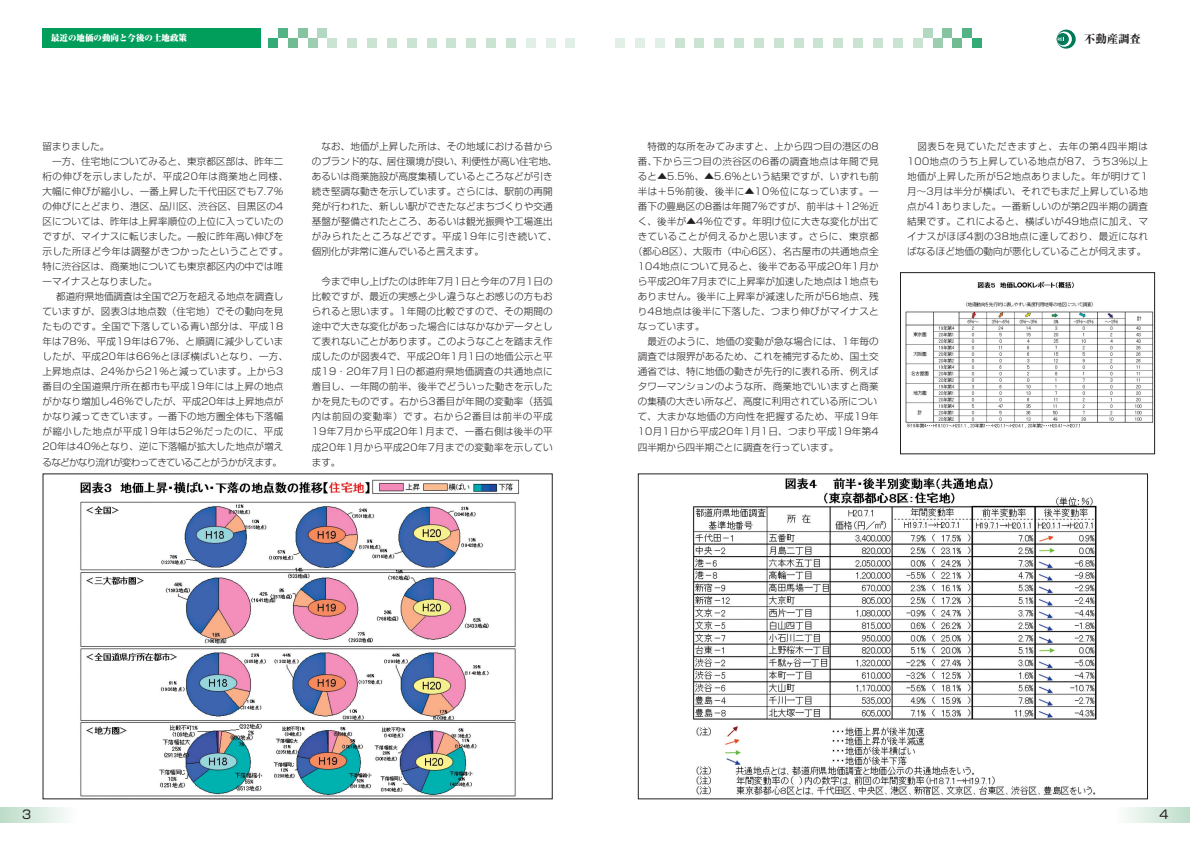
<style>
.page{position:relative;width:1190px;height:841px;background:#fff}
.page>*{position:absolute;margin:0;border:0;box-sizing:border-box;transform-origin:0 0}
.t1{font:12px "Shin Go";color:#231f20}
.t2{font:800 11.3px "Ryumin";color:#231f20}
.t3{font:300 9.6px/15px "Shin Go";letter-spacing:.005em;color:#231f20;text-align:justify}
.t4{font:300 9.6px "Shin Go";letter-spacing:.025em;color:#231f20}
.t5{font:300 9.6px "Shin Go";letter-spacing:.03em;color:#231f20}
.t6{font:300 9.6px "Shin Go";letter-spacing:.05em;color:#231f20}
.t7{font:300 9.6px "Shin Go";letter-spacing:.04em;color:#231f20}
.t8{font:300 9.6px "Shin Go";letter-spacing:-.075em;color:#231f20}
.t9{font:900 8.5px "Ryumin";color:#fff}
</style>
<div class="page">
<svg style="left:0;top:808px;width:66px;height:14px"></svg>
<svg style="left:1126px;top:808px;width:64px;height:14px"></svg>
<img style="left:905px;top:281px;width:248px;height:147px">
<div style="left:900px;top:272px;width:255px;height:182px;border:1px solid #231f20"></div>
<img style="left:80px;top:479px;width:440px;height:318px">
<img style="left:693px;top:478px;width:404px;height:317px">
<div style="left:638px;top:473px;width:510px;height:326px;border:1px solid #231f20"></div>
<div style="left:43px;top:28px;width:218px;height:20px;background:#009d5b"></div>
<div style="left:347px;top:38px;width:10px;height:10px;background:#cbe3d3"></div>
<svg style="left:1057px;top:30px;width:19px;height:19px"></svg>
<svg style="left:1057px;top:32px;width:15px;height:15px"></svg>
<svg style="left:1057px;top:33px;width:12px;height:12px"></svg>
<svg style="left:1058px;top:38px;width:6px;height:3px"></svg>
<div style="left:268px;top:38px;width:10px;height:10px;background:#34ab77"></div>
<div style="left:278px;top:28px;width:10px;height:10px;background:#54b384"></div>
<div style="left:288px;top:38px;width:10px;height:10px;background:#70bb92"></div>
<div style="left:298px;top:28px;width:10px;height:10px;background:#86c4a1"></div>
<div style="left:308px;top:38px;width:9px;height:10px;background:#9dceb1"></div>
<div style="left:317px;top:28px;width:10px;height:10px;background:#b3d8c2"></div>
<div style="left:327px;top:38px;width:10px;height:10px;background:#cbe3d3"></div>
<div style="left:893px;top:38px;width:10px;height:10px;background:#cbe3d3"></div>
<div style="left:913px;top:38px;width:10px;height:10px;background:#cbe3d3"></div>
<div style="left:923px;top:28px;width:10px;height:10px;background:#b3d8c2"></div>
<div style="left:933px;top:38px;width:10px;height:10px;background:#9dceb1"></div>
<div style="left:943px;top:28px;width:9px;height:10px;background:#86c4a1"></div>
<div style="left:952px;top:38px;width:10px;height:10px;background:#70bb92"></div>
<div style="left:962px;top:28px;width:10px;height:10px;background:#54b384"></div>
<div style="left:972px;top:38px;width:10px;height:10px;background:#34ab77"></div>
<div style="left:367px;top:38px;width:10px;height:10px;background:#cbe3d3"></div>
<div style="left:387px;top:38px;width:10px;height:10px;background:#cbe3d3"></div>
<div style="left:407px;top:38px;width:10px;height:10px;background:#cbe3d3"></div>
<div style="left:427px;top:38px;width:10px;height:10px;background:#cbe3d3"></div>
<div style="left:446px;top:38px;width:10px;height:10px;background:#cbe3d3"></div>
<div style="left:466px;top:38px;width:10px;height:10px;background:#cbe3d3"></div>
<div style="left:486px;top:38px;width:10px;height:10px;background:#cbe3d3"></div>
<div style="left:506px;top:38px;width:10px;height:10px;background:#cbe3d3"></div>
<div style="left:526px;top:38px;width:10px;height:10px;background:#e2efe7"></div>
<div style="left:546px;top:38px;width:10px;height:10px;background:#e2efe7"></div>
<div style="left:566px;top:38px;width:9px;height:10px;background:#e2efe7"></div>
<div style="left:873px;top:38px;width:10px;height:10px;background:#cbe3d3"></div>
<div style="left:853px;top:38px;width:10px;height:10px;background:#cbe3d3"></div>
<div style="left:833px;top:38px;width:10px;height:10px;background:#cbe3d3"></div>
<div style="left:814px;top:38px;width:9px;height:10px;background:#cbe3d3"></div>
<div style="left:794px;top:38px;width:10px;height:10px;background:#cbe3d3"></div>
<div style="left:774px;top:38px;width:10px;height:10px;background:#cbe3d3"></div>
<div style="left:754px;top:38px;width:10px;height:10px;background:#cbe3d3"></div>
<div style="left:734px;top:38px;width:10px;height:10px;background:#cbe3d3"></div>
<div style="left:714px;top:38px;width:10px;height:10px;background:#cbe3d3"></div>
<div style="left:694px;top:38px;width:10px;height:10px;background:#cbe3d3"></div>
<div style="left:675px;top:38px;width:10px;height:10px;background:#cbe3d3"></div>
<div style="left:655px;top:38px;width:10px;height:10px;background:#e2efe7"></div>
<div style="left:635px;top:38px;width:10px;height:10px;background:#e2efe7"></div>
<div style="left:615px;top:38px;width:10px;height:10px;background:#e2efe7"></div>
<p class="t9" style="left:51px;top:35px;width:138px">最近の地価の動向と今後の土地政策</p>
<p class="t2" style="left:1084px;top:35px;width:58px">不動産調査</p>
<p class="t3" style="left:43px;top:140px;width:68px">留まりました。</p>
<p class="t3" style="left:52px;top:155px;width:233px">一方、住宅地についてみると、東京都区部は、昨年二</p>
<p class="t6" style="left:43px;top:173px;width:247px">桁の伸びを示しましたが、平成20年は商業地と同様、</p>
<p class="t3" style="left:43px;top:185px;width:242px">大幅に伸びが縮小し、一番上昇した千代田区でも7.7％</p>
<p class="t3" style="left:43px;top:200px;width:242px">の伸びにとどまり、港区、品川区、渋谷区、目黒区の4</p>
<p class="t3" style="left:43px;top:215px;width:242px">区については、昨年は上昇率順位の上位に入っていたの</p>
<p class="t3" style="left:43px;top:230px;width:242px">ですが、マイナスに転じました。一般に昨年高い伸びを</p>
<p class="t5" style="left:43px;top:248px;width:247px">示した所ほど今年は調整がきつかったということです。</p>
<p class="t3" style="left:43px;top:260px;width:242px">特に渋谷区は、商業地についても東京都区内の中では唯</p>
<p class="t3" style="left:43px;top:275px;width:116px">一マイナスとなりました。</p>
<p class="t3" style="left:56px;top:290px;width:229px">都道府県地価調査は全国で2万を超える地点を調査し</p>
<p class="t3" style="left:43px;top:305px;width:242px">ていますが、図表3は地点数（住宅地）でその動向を見</p>
<p class="t5" style="left:43px;top:323px;width:242px">たものです。全国で下落している青い部分は、平成18</p>
<p class="t4" style="left:43px;top:338px;width:242px">年は78％、平成19年は67％、と順調に減少していま</p>
<p class="t4" style="left:43px;top:353px;width:247px">したが、平成20年は66％とほぼ横ばいとなり、一方、</p>
<p class="t3" style="left:43px;top:366px;width:242px">上昇地点は、24％から21％と減っています。上から3</p>
<p class="t4" style="left:43px;top:383px;width:242px">番目の全国道県庁所在都市も平成19年には上昇の地点</p>
<p class="t3" style="left:43px;top:396px;width:242px">がかなり増加し46％でしたが、平成20年は上昇地点が</p>
<p class="t3" style="left:43px;top:411px;width:242px">かなり減ってきています。一番下の地方圏全体も下落幅</p>
<p class="t6" style="left:43px;top:428px;width:242px">が縮小した地点が平成19年は52％だったのに、平成</p>
<p class="t3" style="left:43px;top:441px;width:242px">20年は40％となり、逆に下落幅が拡大した地点が増え</p>
<p class="t8" style="left:43px;top:458px;width:241px">るなどかなり流れが変わってきていることがうかがえます。</p>
<p class="t3" style="left:312px;top:140px;width:247px;text-align:left;text-indent:10px">なお、地価が上昇した所は、その地域における昔からのブランド的な、居住環境が良い、利便性が高い住宅地、あるいは商業施設が高度集積しているところなどが引き続き堅調な動きを示しています。さらには、駅前の再開発が行われた、新しい駅ができたなどまちづくりや交通基盤が整備されたところ、あるいは観光振興や工場進出がみられたところなどです。平成19年に引き続いて、個別化が非常に進んでいると言えます。</p>
<p class="t3" style="left:312px;top:275px;width:242px;text-indent:10px">今まで申し上げたのは昨年7月1日と今年の7月1日の比較ですが、最近の実感と少し違うなとお感じの方もおられると思います。1年間の比較ですので、その期間の途中で大きな変化があった場合にはなかなかデータとして表れないことがあります。このようなことを踏まえ作成したのが図表4で、平成20年1月1日の地価公示と平成19・20年7月1日の都道府県地価調査の共通地点に着目し、一年間の前半、後半でどういった動きを示したかを見たものです。右から3番目が年間の変動率（括弧内は前回の変動率）です。右から2番目は前半の平成19年7月から平成20年1月まで、一番右側は後半の平成20年1月から平成20年7月までの変動率を示しています。</p>
<p class="t3" style="left:648px;top:140px;width:233px">特徴的な所をみてみますと、上から四つ目の港区の8</p>
<p class="t7" style="left:638px;top:158px;width:242px">番､下から三つ目の渋谷区の6番の調査地点は年間で見</p>
<p class="t4" style="left:638px;top:173px;width:242px">ると▲5.5%、▲5.6%という結果ですが、いずれも前</p>
<p class="t7" style="left:638px;top:188px;width:242px">半は＋5％前後、後半に▲10％位になっています。一</p>
<p class="t3" style="left:638px;top:200px;width:242px">番下の豊島区の8番は年間7％ですが、前半は＋12％近</p>
<p class="t3" style="left:638px;top:215px;width:242px">く、後半が▲4％位です。年明け位に大きな変化が出て</p>
<p class="t6" style="left:638px;top:233px;width:242px">きていることが伺えるかと思います。さらに、東京都</p>
<p class="t3" style="left:633px;top:245px;width:247px">（都心8区）、大阪市（中心6区）、名古屋市の共通地点全</p>
<p class="t4" style="left:638px;top:263px;width:242px">104地点について見ると、後半である平成20年1月か</p>
<p class="t3" style="left:638px;top:275px;width:242px">ら平成20年7月までに上昇率が加速した地点は1地点も</p>
<p class="t5" style="left:638px;top:293px;width:242px">ありません。後半に上昇率が減速した所が56地点、残</p>
<p class="t5" style="left:638px;top:308px;width:242px">り48地点は後半に下落した、つまり伸びがマイナスと</p>
<p class="t3" style="left:638px;top:321px;width:68px">なっています。</p>
<p class="t3" style="left:648px;top:336px;width:233px">最近のように、地価の変動が急な場合には、1年毎の</p>
<p class="t3" style="left:638px;top:351px;width:242px">調査では限界があるため、これを補完するため、国土交</p>
<p class="t3" style="left:638px;top:366px;width:242px">通省では、特に地価の動きが先行的に表れる所、例えば</p>
<p class="t3" style="left:638px;top:381px;width:242px">タワーマンションのような所、商業地でいいますと商業</p>
<p class="t3" style="left:638px;top:396px;width:241px">の集積の大きい所など、高度に利用されている所につい</p>
<p class="t5" style="left:638px;top:413px;width:242px">て、大まかな地価の方向性を把握するため、平成19年</p>
<p class="t4" style="left:638px;top:428px;width:242px">10月1日から平成20年1月1日、つまり平成19年第4</p>
<p class="t3" style="left:638px;top:441px;width:202px">四半期から四半期ごとに調査を行っています。</p>
<p class="t3" style="left:907px;top:140px;width:242px;text-indent:10px">図表5を見ていただきますと、去年の第4四半期は100地点のうち上昇している地点が87、うち3％以上地価が上昇した所が52地点ありました。年が明けて1月～3月は半分が横ばい、それでもまだ上昇している地点が41ありました。一番新しいのが第2四半期の調査結果です。これによると、横ばいが49地点に加え、マイナスがほぼ4割の38地点に達しており、最近になればなるほど地価の動向が悪化していることが伺えます。</p>
<p class="t1" style="left:22px;top:810px;width:11px">3</p>
<p class="t1" style="left:1159px;top:810px;width:11px">4</p>
</div>
